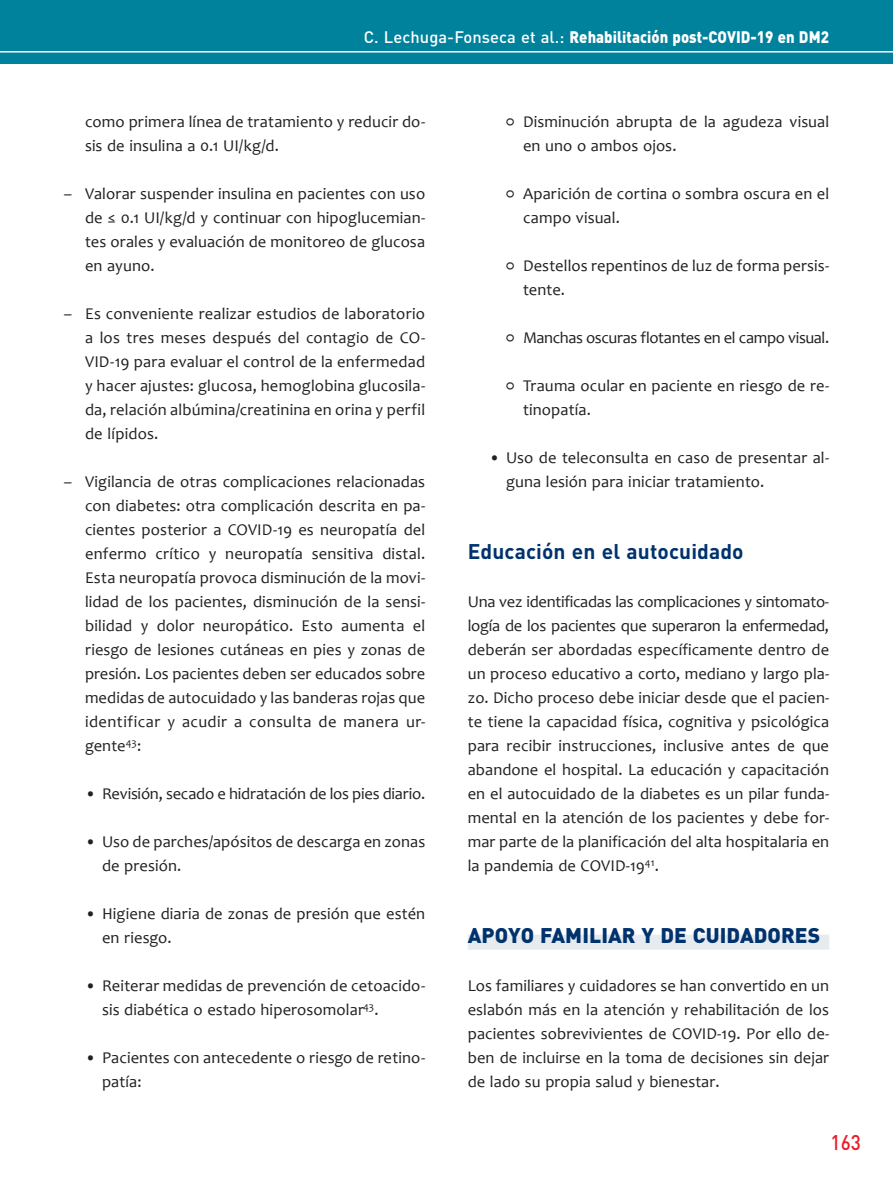
<style>
.page{position:relative;width:893px;height:1191px;background:#fff}
.page>*{position:absolute;margin:0;border:0;box-sizing:border-box;transform-origin:0 0}
.t1{font:900 21px "DIN";letter-spacing:.005em;color:#00326e}
.t2{font:700 21px "DIN";letter-spacing:.005em;color:#00326e}
.t3{font:500 21px "DIN";color:#eb1c29;scale:.9 1}
.t4{font:16.5px/24px "Candara";letter-spacing:.005em;color:#231f20}
.t5{font:900 16.5px "DIN";letter-spacing:.005em;color:#fff;scale:.9 1}
.t6{font:16.5px "Candara";letter-spacing:-.015em;color:#231f20}
.t7{font:16.5px "Candara";letter-spacing:-.025em;color:#231f20}
.s1{font-weight:500}
.s2{font-size:15px}
</style>
<div class="page">
<div style="left:0;top:0;width:893px;height:64px;background:#00829d"></div>
<hr style="left:0;top:51px;width:893px;height:2px;background:#fff">
<div style="left:468px;top:934px;width:361px;height:15px;background:#e6ebf0"></div>
<p class="t5" style="left:364px;top:26px;width:518px"><span class="s1">C. Lechuga-Fonseca et al.:</span> Rehabilitación post-COVID-19 en DM2</p>
<p class="t4" style="left:85px;top:109px;width:342px">como primera línea de tratamiento y reducir do&shy;sis de insulina a 0.1 UI/kg/d.</p>
<p class="t4" style="left:85px;top:181px;width:342px;text-align:justify;text-indent:-21px">– Valorar suspender insulina en pacientes con uso de ≤ 0.1 UI/kg/d y continuar con hipoglucemian&shy;tes orales y evaluación de monitoreo de glucosa en ayuno.</p>
<p class="t4" style="left:85px;top:301px;width:342px;text-align:justify;text-indent:-21px">– Es conveniente realizar estudios de laboratorio a los tres meses después del contagio de CO-VID-19 para evaluar el control de la enfermedad y hacer ajustes: glucosa, hemoglobina glucosila&shy;da, relación albúmina/creatinina en orina y perfil de lípidos.</p>
<p class="t4" style="left:85px;top:469px;width:342px;text-align:justify;text-indent:-21px">– Vigilancia de otras complicaciones relacionadas con diabetes: otra complicación descrita en pa&shy;cientes posterior a COVID-19 es neuropatía del enfermo crítico y neuropatía sensitiva distal.<br>Esta neuropatía provoca disminución de la movi&shy;lidad de los pacientes, disminución de la sensi&shy;bilidad y dolor neuropático. Esto aumenta el riesgo de lesiones cutáneas en pies y zonas de presión. Los pacientes deben ser educados sobre medidas de autocuidado y las banderas rojas que identificar y acudir a consulta de manera ur&shy;gente<sup>43</sup>:</p>
<p class="t6" style="left:85px;top:783px;width:342px">• Revisión, secado e hidratación de los pies diario.</p>
<p class="t4" style="left:102px;top:829px;width:325px;text-indent:-17px">• Uso de parches/apósitos de descarga en zonas de presión.</p>
<p class="t4" style="left:102px;top:901px;width:325px;text-indent:-17px">• Higiene diaria de zonas de presión que estén en riesgo.</p>
<p class="t4" style="left:102px;top:973px;width:325px;text-indent:-17px">• Reiterar medidas de prevención de cetoacido&shy;sis diabética o estado hiperosomolar<sup>43</sup>.</p>
<p class="t4" style="left:102px;top:1045px;width:325px;text-indent:-17px">• Pacientes con antecedente o riesgo de retino&shy;patía:</p>
<p class="t4" style="left:523px;top:109px;width:308px;text-indent:-17px"><span class="s2">○</span> Disminución abrupta de la agudeza visual en uno o ambos ojos.</p>
<p class="t4" style="left:523px;top:181px;width:308px;text-indent:-17px"><span class="s2">○</span> Aparición de cortina o sombra oscura en el campo visual.</p>
<p class="t4" style="left:523px;top:253px;width:308px;text-indent:-17px"><span class="s2">○</span> Destellos repentinos de luz de forma persis&shy;tente.</p>
<p class="t7" style="left:506px;top:327px;width:325px"><span class="s2">○</span> Manchas oscuras flotantes en el campo visual.</p>
<p class="t4" style="left:523px;top:373px;width:308px;text-indent:-17px"><span class="s2">○</span> Trauma ocular en paciente en riesgo de re&shy;tinopatía.</p>
<p class="t4" style="left:506px;top:445px;width:325px;text-indent:-17px">• Uso de teleconsulta en caso de presentar al&shy;guna lesión para iniciar tratamiento.</p>
<p class="t2" style="left:468px;top:537px;width:277px">Educación en el autocuidado</p>
<p class="t4" style="left:468px;top:589px;width:363px;text-align:justify">Una vez identificadas las complicaciones y sintomato&shy;logía de los pacientes que superaron la enfermedad, deberán ser abordadas específicamente dentro de un proceso educativo a corto, mediano y largo pla&shy;zo. Dicho proceso debe iniciar desde que el pacien&shy;te tiene la capacidad física, cognitiva y psicológica para recibir instrucciones, inclusive antes de que abandone el hospital. La educación y capacitación en el autocuidado de la diabetes es un pilar funda&shy;mental en la atención de los pacientes y debe for&shy;mar parte de la planificación del alta hospitalaria en la pandemia de COVID-19<sup>41</sup>.</p>
<p class="t1" style="left:468px;top:921px;width:354px">APOYO FAMILIAR Y DE CUIDADORES</p>
<p class="t4" style="left:468px;top:973px;width:363px;text-align:justify">Los familiares y cuidadores se han convertido en un eslabón más en la atención y rehabilitación de los pacientes sobrevivientes de COVID-19. Por ello de&shy;ben de incluirse en la toma de decisiones sin dejar de lado su propia salud y bienestar.</p>
<p class="t3" style="left:830px;top:1129px;width:35px">163</p>
</div>
